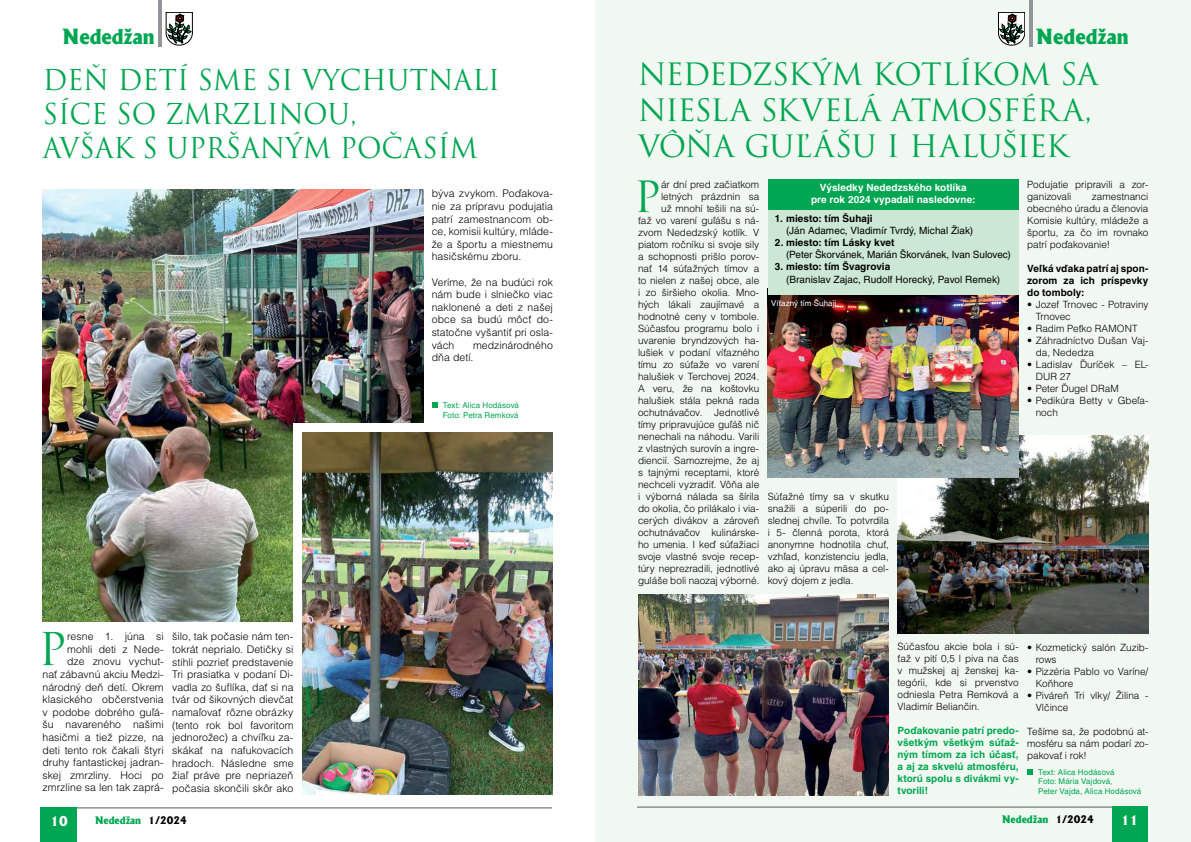
<style>
.page{position:relative;width:1191px;height:842px;background:#fff}
.page>*{position:absolute;margin:0;border:0;box-sizing:border-box;transform-origin:0 0}
.t1{font:44px "Trajan Pro";color:#00a651}
.t2{font:41.9px "Trajan Pro";color:#00a651}
.t3{font:30px/36px "Trajan CE";letter-spacing:-.03em;color:#00a651}
.t4{font:28px/34px "Trajan Pro";color:#00a651;scale:.96 1}
.t5{font:800 20px "Albertus";color:#00a651}
.t6{font:800 13px "Albertus";color:#fff}
.t7{font:300 10.5px/12.6px "Helvetica CE";letter-spacing:.005em;color:#000;text-align:justify}
.t8{font:300 10px/12px "Helvetica CE";letter-spacing:-.005em;color:#000}
.t9{font:10px "Helvetica CE";color:#000}
.t10{font:700 10px/12px "Helvetica CE";letter-spacing:.005em;color:#00a651;text-align:justify}
.t11{font:700 10px/12px "Helvetica CE";letter-spacing:.005em;color:#000;text-align:justify}
.t12{font:700 10px/12px "Helvetica CE";letter-spacing:.01em;color:#fff;text-align:center}
.t13{font:800 10px "Albertus";color:#00a651}
.t14{font:8px/9.6px "Helvetica CE";letter-spacing:.01em;color:#00a651}
.t15{font:8px "Helvetica CE";letter-spacing:.005em;color:#fff}
.s1{color:#000}
</style>
<div class="page">
<div style="left:595px;top:0;width:596px;height:842px;background:#f0f8f1"></div>
<div style="left:1112px;top:806px;width:35px;height:36px;background:#00a651"></div>
<hr style="left:637px;top:806px;width:475px;height:1px;background:#58595b">
<hr style="left:1029px;top:0;width:4px;height:46px;background:#939598">
<svg style="left:998px;top:12px;width:27px;height:33px"></svg>
<div style="left:40px;top:807px;width:37px;height:35px;background:#00a651"></div>
<hr style="left:77px;top:807px;width:475px;height:1px;background:#58595b">
<img style="left:897px;top:436px;width:251px;height:198px">
<img style="left:43px;top:189px;width:380px;height:432px">
<img style="left:302px;top:432px;width:251px;height:362px">
<div style="left:300px;top:423px;width:251px;height:9px;background:#fff"></div>
<div style="left:293px;top:423px;width:9px;height:202px;background:#fff"></div>
<svg style="left:432px;top:403px;width:5px;height:5px"></svg>
<hr style="left:158px;top:0;width:4px;height:46px;background:#939598">
<svg style="left:166px;top:12px;width:27px;height:33px"></svg>
<img style="left:767px;top:294px;width:251px;height:183px">
<div style="left:767px;top:179px;width:251px;height:115px;background:#cce7d3"></div>
<div style="left:767px;top:179px;width:251px;height:31px;background:#00a651"></div>
<img style="left:638px;top:594px;width:251px;height:201px">
<svg style="left:1027px;top:769px;width:6px;height:6px"></svg>
<h3 class="t5" style="left:62px;top:24px;width:94px">Nededžan</h3>
<h3 class="t4" style="left:43px;top:63px;width:478px">DEŇ DETÍ SME SI VYCHUTNALI<br>SÍCE SO ZMRZLINOU,<br>AVŠAK S UPRŠANÝM POČASÍM</h3>
<p class="t7" style="left:432px;top:187px;width:123px">býva zvykom. Poďakova&shy;nie za prípravu podujatia patrí zamestnancom ob&shy;ce, komisii kultúry, mláde&shy;že a športu a miestnemu hasičskému zboru.</p>
<p class="t7" style="left:432px;top:275px;width:123px">Veríme, že na budúci rok nám bude i slniečko viac naklonené a deti z našej obce sa budú môcť do&shy;statočne vyšantiť pri osla&shy;vách</p>
<p class="t7" style="left:432px;top:338px;width:123px;text-indent:41px">medzinárodného dňa detí.</p>
<h1 class="t1" style="left:39px;top:621px;width:30px">P</h1>
<p class="t7" style="left:43px;top:630px;width:123px;text-align:right">resne 1. júna si mohli deti z Nede-<br>dze znovu vychut-<br>nať zábavnú akciu Medzi&shy;národný deň detí. Okrem klasického občerstvenia v podobe dobrého guľá&shy;šu navareného našimi hasičmi a tiež pizze, na deti tento rok čakali štyri druhy fantastickej jadran&shy;skej zmrzliny. Hoci po zmrzline sa len tak zaprá-</p>
<p class="t7" style="left:172px;top:630px;width:123px">šilo, tak počasie nám ten&shy;tokrát neprialo. Detičky si stihli pozrieť predstavenie Tri prasiatka v podaní Di&shy;vadla zo šuflíka, dať si na tvár od šikovných dievčat namaľovať rôzne obrázky (tento rok bol favoritom jednorožec) a chvíľku za&shy;skákať na nafukovacích hradoch. Následne sme žiaľ práve pre nepriazeň počasia skončili skôr ako</p>
<h3 class="t6" style="left:50px;top:813px;width:19px">10</h3>
<p class="t13" style="left:95px;top:814px;width:93px">Nededžan <span class="s1">1/2024</span></p>
<p class="t14" style="left:443px;top:401px;width:78px">Text: Alica Hodásová<br>Foto: Petra Remková</p>
<h3 class="t5" style="left:1036px;top:24px;width:94px">Nededžan</h3>
<h3 class="t3" style="left:638px;top:57px;width:461px">NEDEDZSKÝM KOTLÍKOM SA<br>NIESLA SKVELÁ ATMOSFÉRA,<br>VÔŇA GUĽÁŠU I HALUŠIEK</h3>
<h2 class="t2" style="left:634px;top:170px;width:28px">P</h2>
<p class="t8" style="left:638px;top:178px;width:123px;text-align:right">ár dní pred začiatkom letných prázdnin sa<br>už mnohí tešili na sú-<br>ťaž vo varení guľášu s ná&shy;zvom Nededzský kotlík. V piatom ročníku si svoje sily a schopnosti prišlo porov&shy;nať 14 súťažných tímov a to nielen z našej obce, ale i zo širšieho okolia. Mno&shy;hých lákali zaujímavé a hodnotné ceny v tombole.<br>Súčasťou programu bolo i uvarenie bryndzových ha&shy;lušiek v podaní víťazného tímu zo súťaže vo varení halušiek v Terchovej 2024.<br>A veru, že na koštovku halušiek stála pekná rada ochutnávačov. Jednotlivé tímy pripravujúce guľáš nič nenechali na náhodu. Varili z vlastných surovín a ingre&shy;diencií. Samozrejme, že aj s tajnými receptami, ktoré nechceli vyzradiť. Vôňa ale i výborná nálada sa šírila do okolia, čo prilákalo i via&shy;cerých divákov a zároveň ochutnávačov kulinárske&shy;ho umenia. I keď súťažiaci svoje vlastné svoje recep&shy;túry neprezradili, jednotlivé guláše boli naozaj výborné.</p>
<p class="t12" style="left:811px;top:182px;width:166px">Výsledky Nededzského kotlíka pre rok 2024 vypadali nasledovne:</p>
<p class="t11" style="left:775px;top:213px;width:99px">1. miesto: tím Šuhaji</p>
<p class="t9" style="left:786px;top:225px;width:189px">(Ján Adamec, Vladimír Tvrdý, Michal Žiak)</p>
<p class="t11" style="left:775px;top:237px;width:121px">2. miesto: tím Lásky kvet</p>
<p class="t9" style="left:786px;top:249px;width:226px">(Peter Škorvánek, Marián Škorvánek, Ivan Sulovec)</p>
<p class="t11" style="left:775px;top:261px;width:117px">3. miesto: tím Švagrovia</p>
<p class="t9" style="left:786px;top:273px;width:215px">(Branislav Zajac, Rudolf Horecký, Pavol Remek)</p>
<p class="t15" style="left:771px;top:299px;width:69px">Víťazný tím Šuhaji.</p>
<p class="t8" style="left:767px;top:491px;width:123px;text-align:justify">Súťažné tímy sa v skutku snažili a súperili do po&shy;slednej chvíle. To potvrdila i 5- členná porota, ktorá anonymne hodnotila chuť, vzhľad, konzistenciu jedla, ako aj úpravu mäsa a cel&shy;kový dojem z jedla.</p>
<p class="t8" style="left:1027px;top:178px;width:123px">Podujatie pripravili a zor&shy;ganizovali</p>
<p class="t8" style="left:1027px;top:190px;width:123px;text-align:justify;text-indent:65px">zamestnanci obecného úradu a členovia Komisie kultúry, mládeže a športu, za čo im rovnako patrí poďakovanie!</p>
<p class="t11" style="left:1027px;top:262px;width:123px">Veľká vďaka patrí aj spon&shy;zorom za ich príspevky do tomboly:</p>
<p class="t8" style="left:1035px;top:298px;width:114px;text-indent:-8px">• Jozef Trnovec - Potraviny<br>Trnovec</p>
<p class="t8" style="left:1027px;top:322px;width:112px">• Radim Peťko RAMONT</p>
<p class="t8" style="left:1035px;top:334px;width:114px;text-indent:-8px">• Záhradníctvo Dušan Vaj&shy;da, Nededza</p>
<p class="t8" style="left:1035px;top:358px;width:114px;text-indent:-8px">• Ladislav Ďuríček – EL-<br>DUR 27</p>
<p class="t8" style="left:1027px;top:382px;width:93px">• Peter Ďugel DRaM</p>
<p class="t8" style="left:1035px;top:394px;width:114px;text-indent:-8px">• Pedikúra Betty v Gbeľa&shy;noch</p>
<p class="t8" style="left:897px;top:640px;width:123px;text-align:justify">Súčasťou akcie bola i sú&shy;ťaž v pití 0,5 l piva na čas v mužskej aj ženskej ka&shy;tegórii, kde si prvenstvo odniesla Petra Remková a Vladimír Beliančin.</p>
<p class="t10" style="left:897px;top:724px;width:123px">Poďakovanie patrí predo&shy;všetkým všetkým súťaž&shy;ným tímom za ich účasť, a aj za skvelú atmosféru, ktorú spolu s divákmi vy&shy;tvorili!</p>
<p class="t8" style="left:1035px;top:642px;width:114px;text-indent:-8px">• Kozmetický salón Zuzib&shy;rows</p>
<p class="t8" style="left:1035px;top:666px;width:114px;text-indent:-8px">• Pizzéria Pablo vo Varíne/<br>Koňhore</p>
<p class="t8" style="left:1035px;top:690px;width:114px;text-indent:-8px">• Piváreň Tri vlky/ Žilina -<br>Vlčince</p>
<p class="t8" style="left:1027px;top:726px;width:123px;text-align:justify">Tešíme sa, že podobnú at&shy;mosféru sa nám podarí zo&shy;pakovať i rok!</p>
<p class="t14" style="left:1038px;top:767px;width:105px">Text: Alica Hodásová<br>Foto: Mária Vajdová,<br>Peter Vajda, Alica Hodásová</p>
<p class="t13" style="left:1002px;top:813px;width:93px">Nededžan <span class="s1">1/2024</span></p>
<h3 class="t6" style="left:1121px;top:812px;width:19px">11</h3>
</div>
